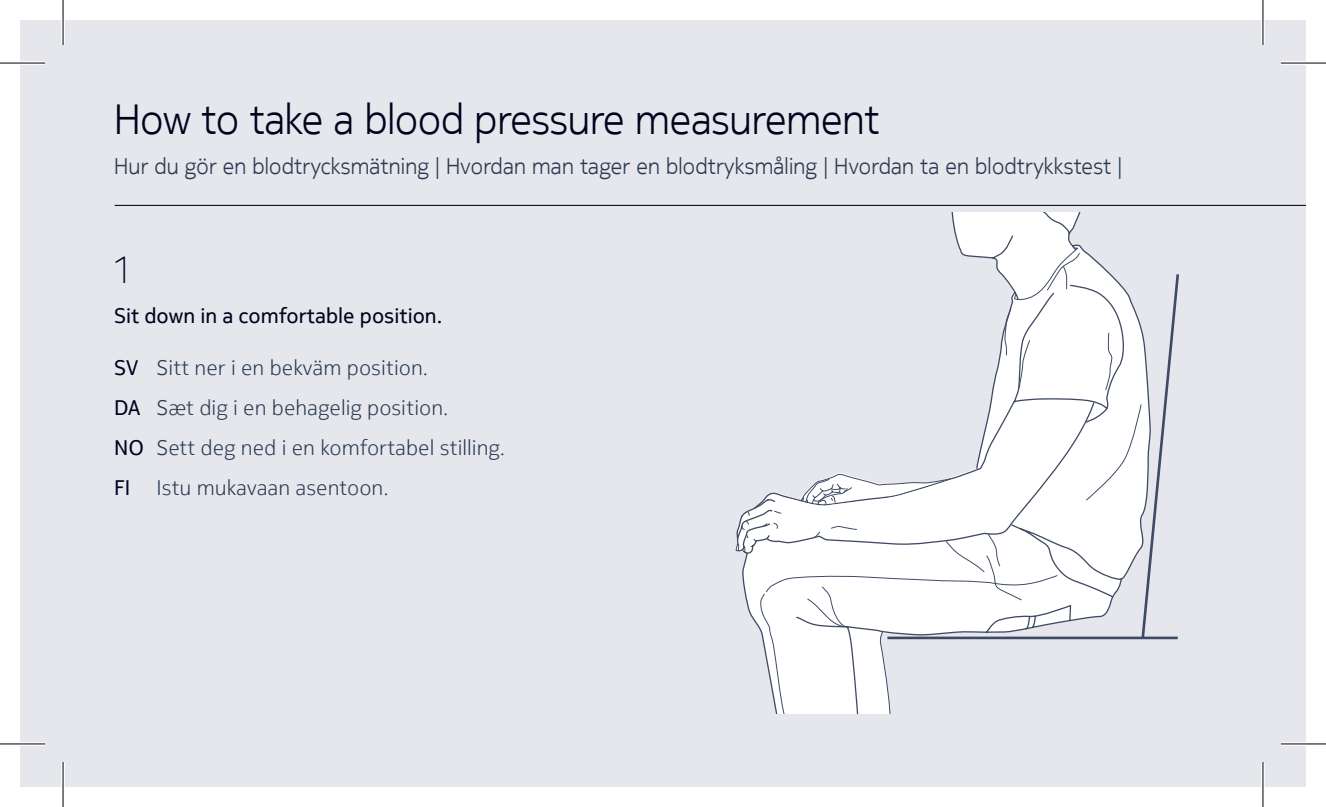
<style>
.page{position:relative;width:1326px;height:807px;background:#fff}
.page>*{position:absolute;margin:0;border:0;box-sizing:border-box;transform-origin:0 0}
.t1{font:300 42px "Nokia Pure Headline";color:#00021e}
.t2{font:200 37.5px "Nokia Pure Headline";color:#00021e}
.t3{font:300 22.5px "Nokia Pure Headline";letter-spacing:.01em;color:#283952}
.t4{font:300 21px/39.9px "Nokia Pure Text";color:#283952}
.t5{font:21px "Nokia Pure Text";color:#00021e}
.s1{font-weight:400;color:#00021e}
</style>
<div class="page">
<div style="left:1262px;top:20px;width:43px;height:766px;background:#e5e7ec"></div>
<div style="left:20px;top:20px;width:1242px;height:766px;background:#e5e7ec"></div>
<svg style="left:1150px;top:274px;width:29px;height:366px"></svg>
<svg style="left:951px;top:212px;width:199px;height:428px"></svg>
<svg style="left:735px;top:463px;width:322px;height:249px"></svg>
<hr style="left:115px;top:205px;width:1190px;height:1px;background:#00021e">
<hr style="left:0;top:61px;width:45px;height:4px;background:#fff">
<hr style="left:1280px;top:61px;width:45px;height:4px;background:#fff">
<svg style="left:0;top:742px;width:45px;height:3px"></svg>
<svg style="left:1281px;top:741px;width:44px;height:4px"></svg>
<hr style="left:61px;top:0;width:4px;height:45px;background:#fff">
<hr style="left:61px;top:761px;width:4px;height:45px;background:#fff">
<svg style="left:1261px;top:0;width:3px;height:45px"></svg>
<svg style="left:1260px;top:762px;width:4px;height:44px"></svg>
<hr style="left:0;top:62px;width:45px;height:2px;background:#000">
<hr style="left:1280px;top:62px;width:45px;height:2px;background:#000">
<hr style="left:0;top:743px;width:45px;height:1px;background:#000">
<hr style="left:1280px;top:743px;width:45px;height:1px;background:#000">
<hr style="left:62px;top:0;width:2px;height:45px;background:#000">
<hr style="left:62px;top:761px;width:2px;height:45px;background:#000">
<hr style="left:1262px;top:0;width:1px;height:45px;background:#000">
<hr style="left:1262px;top:761px;width:1px;height:45px;background:#000">
<h1 class="t1" style="left:114px;top:94px;width:766px">How to take a blood pressure measurement</h1>
<p class="t3" style="left:114px;top:152px;width:1009px">Hur du gör en blodtrycksmätning | Hvordan man tager en blodtryksmåling | Hvordan ta en blodtrykkstest |</p>
<h2 class="t2" style="left:114px;top:247px;width:17px">1</h2>
<p class="t5" style="left:114px;top:302px;width:330px">Sit down in a comfortable position.</p>
<p class="t4" style="left:114px;top:348px;width:392px"><span class="s1">SV</span> Sitt ner i en bekväm position.<br><span class="s1">DA</span> Sæt dig i en behagelig position.<br><span class="s1">NO</span> Sett deg ned i en komfortabel stilling.<br><span class="s1">FI</span> Istu mukavaan asentoon.</p>
</div>
